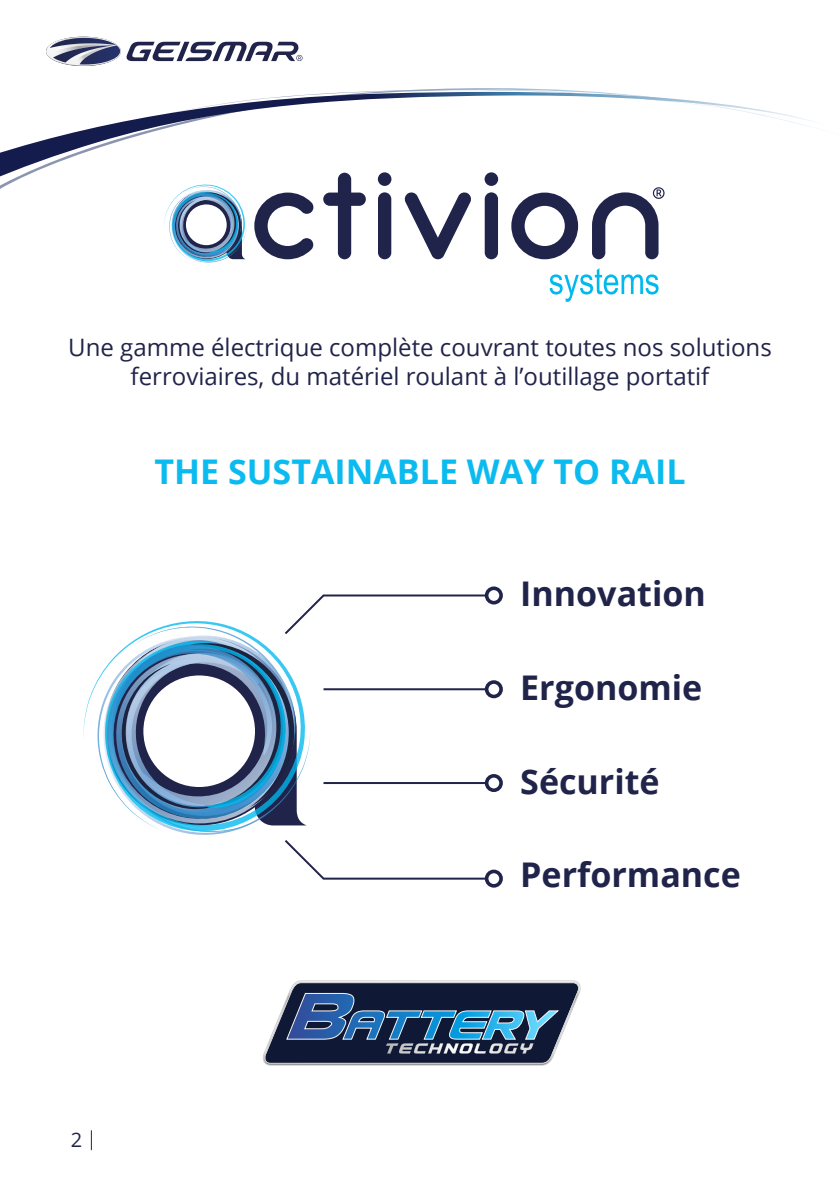
<style>
.page{position:relative;width:840px;height:1191px;background:#fff}
.page>*{position:absolute;margin:0;border:0;box-sizing:border-box;transform-origin:0 0}
.t1{font:700 34px "Open Sans";color:#21244a}
.t2{font:700 34px "Open Sans";color:#0bbbef}
.t3{font:24px/28.8px "Open Sans";color:#21244a;text-align:center}
.t4{font:20px "Open Sans";color:#21244a}
</style>
<div class="page">
<svg style="left:0;top:88px;width:665px;height:108px"></svg>
<svg style="left:0;top:92px;width:810px;height:89px"></svg>
<svg style="left:46px;top:37px;width:256px;height:29px"></svg>
<svg style="left:263px;top:980px;width:317px;height:85px;background:#465a77"></svg>
<svg style="left:97px;top:594px;width:387px;height:238px"></svg>
<div style="left:484px;top:586px;width:18px;height:18px;border:4px solid #21244a;border-radius:50%"></div>
<hr style="left:323px;top:688px;width:163px;height:2px;background:#21244a">
<div style="left:484px;top:680px;width:18px;height:18px;border:4px solid #21244a;border-radius:50%"></div>
<hr style="left:323px;top:782px;width:163px;height:2px;background:#21244a">
<div style="left:484px;top:774px;width:18px;height:18px;border:4px solid #21244a;border-radius:50%"></div>
<svg style="left:284px;top:840px;width:200px;height:40px"></svg>
<div style="left:484px;top:869px;width:18px;height:18px;border:4px solid #21244a;border-radius:50%"></div>
<svg style="left:549px;top:268px;width:109px;height:34px"></svg>
<img style="left:164px;top:185px;width:83px;height:78px">
<svg style="left:591px;top:187px;width:73px;height:72px"></svg>
<svg style="left:511px;top:193px;width:66px;height:66px"></svg>
<svg style="left:254px;top:193px;width:60px;height:66px"></svg>
<div style="left:484px;top:172px;width:14px;height:14px;background:#21244a;border-radius:50%"></div>
<div style="left:484px;top:192px;width:13px;height:67px;background:#21244a;border-radius:7px"></div>
<div style="left:377px;top:172px;width:14px;height:14px;background:#21244a;border-radius:50%"></div>
<div style="left:378px;top:192px;width:13px;height:67px;background:#21244a;border-radius:7px"></div>
<svg style="left:323px;top:173px;width:42px;height:86px"></svg>
<svg style="left:403px;top:191px;width:68px;height:68px"></svg>
<svg style="left:91px;top:1130px;width:1px;height:20px"></svg>
<p class="t3" style="left:68px;top:332px;width:704px">Une gamme électrique complète couvrant toutes nos solutions ferroviaires, du matériel roulant à l’outillage portatif</p>
<h1 class="t2" style="left:154px;top:447px;width:532px">THE SUSTAINABLE WAY TO RAIL</h1>
<h1 class="t1" style="left:520px;top:569px;width:187px">Innovation</h1>
<h1 class="t1" style="left:520px;top:663px;width:183px">Ergonomie</h1>
<h1 class="t1" style="left:520px;top:757px;width:141px">Sécurité</h1>
<p class="t4" style="left:71px;top:1126px;width:13px">2</p>
<h1 class="t1" style="left:520px;top:851px;width:222px">Performance</h1>
</div>
